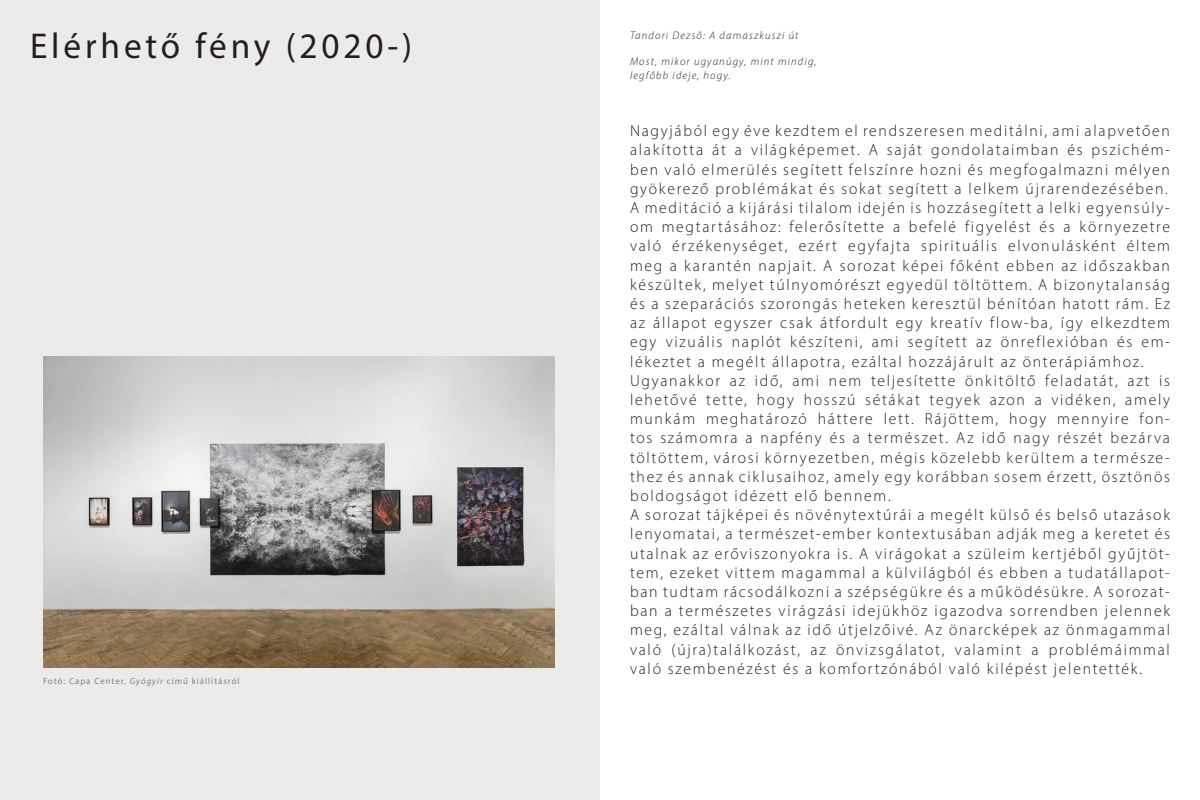
<style>
.page{position:relative;width:1200px;height:800px;background:#fff}
.page>*{position:absolute;margin:0;border:0;box-sizing:border-box;transform-origin:0 0}
.t1{font:36px "Myriad Pro";letter-spacing:.11em;color:#231f20}
.t2{font:300 16px/19.2px "Myriad Pro";letter-spacing:.11em;color:#231f20;text-align:justify}
.t3{font:italic 300 11px "Myriad Pro";letter-spacing:.11em;color:#231f20}
.t4{font:9px "Myriad Pro";letter-spacing:.11em;color:#808285}
.s1{font-style:italic}
</style>
<div class="page">
<div style="left:0;top:0;width:600px;height:800px;background:#edeaea"></div>
<img style="left:43px;top:356px;width:512px;height:312px">
<p class="t1" style="left:30px;top:24px;width:384px">Elérhető fény (2020-)</p>
<p class="t4" style="left:43px;top:675px;width:198px">Fotó: Capa Center, <span class="s1">Gyógyír</span> című kiállításról</p>
<p class="t3" style="left:630px;top:29px;width:170px">Tandori Dezső: A damaszkuszi út</p>
<p class="t3" style="left:630px;top:55px;width:188px">Most, mikor ugyanúgy, mint mindig,</p>
<p class="t3" style="left:630px;top:68px;width:102px">legfőbb ideje, hogy.</p>
<p class="t2" style="left:630px;top:121px;width:542px">Nagyjából egy éve kezdtem el rendszeresen meditálni, ami alapvetően alakította át a világképemet. A saját gondolataimban és pszichém&shy;ben való elmerülés segített felszínre hozni és megfogalmazni mélyen gyökerező problémákat és sokat segített a lelkem újrarendezésében.</p>
<p class="t2" style="left:630px;top:198px;width:542px">A meditáció a kijárási tilalom idején is hozzásegített a lelki egyensúly&shy;om megtartásához: felerősítette a befelé figyelést és a környezetre való érzékenységet, ezért egyfajta spirituális elvonulásként éltem meg a karantén napjait. A sorozat képei főként ebben az időszakban készültek, melyet túlnyomórészt egyedül töltöttem. A bizonytalanság és a szeparációs szorongás heteken keresztül bénítóan hatott rám. Ez az állapot egyszer csak átfordult egy kreatív flow-ba, így elkezdtem egy vizuális naplót készíteni, ami segített az önreflexióban és em&shy;lékeztet a megélt állapotra, ezáltal hozzájárult az önterápiámhoz.</p>
<p class="t2" style="left:630px;top:371px;width:542px">Ugyanakkor az idő, ami nem teljesítette önkitöltő feladatát, azt is lehetővé tette, hogy hosszú sétákat tegyek azon a vidéken, amely munkám meghatározó háttere lett. Rájöttem, hogy mennyire fon&shy;tos számomra a napfény és a természet. Az idő nagy részét bezárva töltöttem, városi környezetben, mégis közelebb kerültem a természe&shy;thez és annak ciklusaihoz, amely egy korábban sosem érzett, ösztönös boldogságot idézett elő bennem.</p>
<p class="t2" style="left:630px;top:505px;width:542px">A sorozat tájképei és növénytextúrái a megélt külső és belső utazások lenyomatai, a természet-ember kontextusában adják meg a keretet és utalnak az erőviszonyokra is. A virágokat a szüleim kertjéből gyűjtöt&shy;tem, ezeket vittem magammal a külvilágból és ebben a tudatállapot&shy;ban tudtam rácsodálkozni a szépségükre és a működésükre. A sorozat&shy;ban a természetes virágzási idejükhöz igazodva sorrendben jelennek meg, ezáltal válnak az idő útjelzőivé. Az önarcképek az önmagammal való (újra)találkozást, az önvizsgálatot, valamint a problémáimmal való szembenézést és a komfortzónából való kilépést jelentették.</p>
</div>
